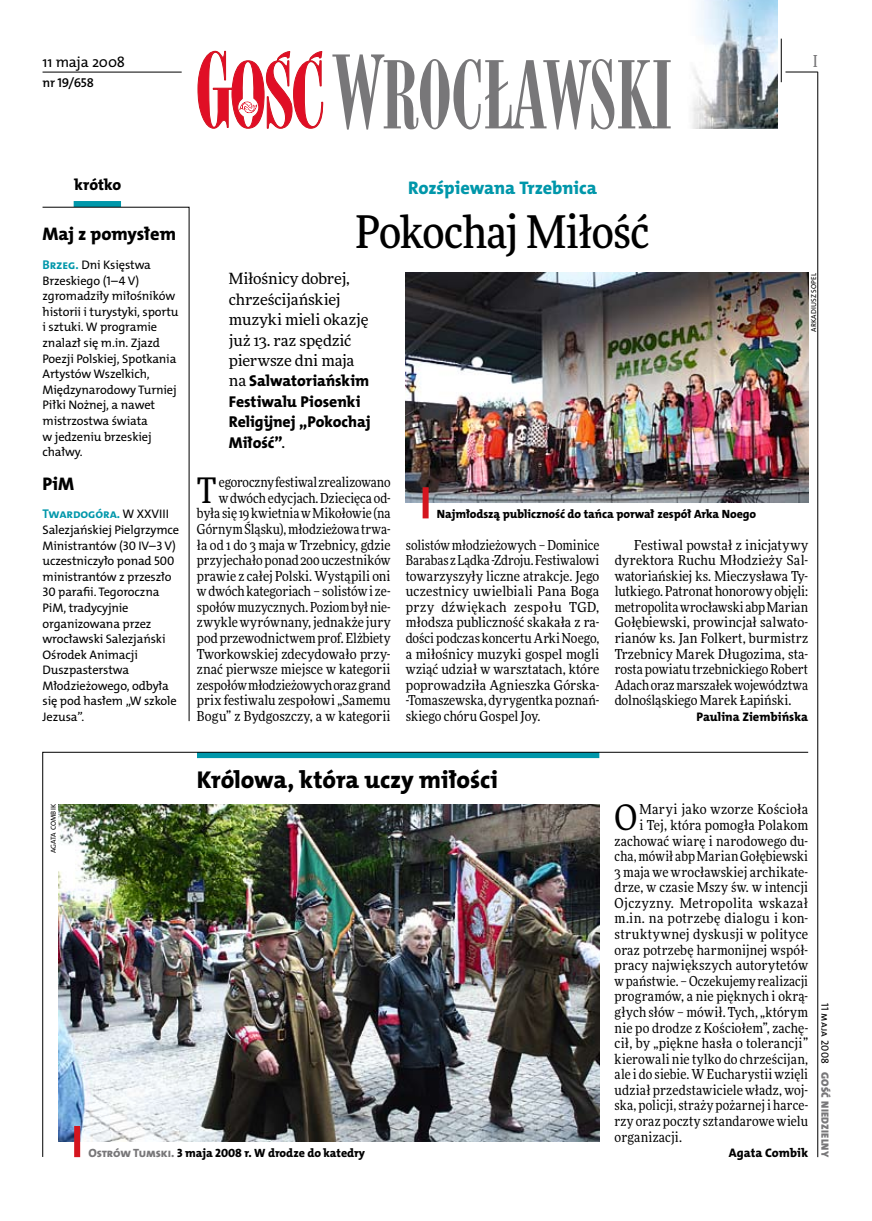
<style>
.page{position:relative;width:872px;height:1221px;background:#fff}
.page>*{position:absolute;margin:0;border:0;box-sizing:border-box;transform-origin:0 0}
.t1{font:500 45px "Freeday Narrow";letter-spacing:-.015em;color:#000}
.t2{font:35.25px "Freeday Narrow News";color:#000}
.t3{font:24.45px "The Mix HP8 Ex Bld";color:#000}
.t4{font:18.3px "The Mix HP8 Ex Bld";letter-spacing:-.005em;color:#0097aa}
.t5{font:18.3px "The Mix HP8 Ex Bld";letter-spacing:.01em;color:#000}
.t6{font:500 16.5px "Freeday Narrow";color:#787779;scale:.9 1}
.t7{font:15.75px/20.4px "The Mix HP8 Ex Bld";letter-spacing:-.005em;color:#000}
.t8{font:15.45px/20.4px "Freeday News";letter-spacing:-.005em;color:#000}
.t9{font:14.85px "The Mix HP5 Plain";color:#000}
.t10{font:13.8px/15.6px "Freeday Narrow News";letter-spacing:.005em;color:#000;text-align:justify}
.t11{font:13.8px "Freeday Narrow News";letter-spacing:.025em;color:#000}
.t12{font:13.8px "Freeday Narrow News";letter-spacing:.03em;color:#000}
.t13{font:12.9px "The Mix HP6 Se Bld";letter-spacing:-.015em;color:#000}
.t14{font:12.75px "The Mix HP7 Bld";letter-spacing:-.005em;color:#0097aa}
.t15{font:12.45px/15.6px "The Mix HP5 Plain";letter-spacing:-.01em;color:#000}
.t16{font:12.45px "The Mix HP8 Ex Bld";letter-spacing:.015em;color:#000}
.t17{font:12px "The Mix HP8 Ex Bld";letter-spacing:-.005em;color:#000}
.t18{font:10.5px "The Mix HP9 Blk";letter-spacing:.025em;color:#787779}
.t19{font:10.5px "The Mix HP5 Plain";letter-spacing:.015em;color:#000}
.t20{font:7.2px "The Mix HP5 Plain";letter-spacing:.015em;color:#000}
.s1{font-family:"The Mix HP7 Bld";font-size:12.75px;color:#0097aa}
.s2{font-family:"The Mix HP5 Plain";font-size:12.45px;color:#000}
.s3{font-family:"Freeday News";font-size:15.45px}
.s4{color:#787779}
</style>
<div class="page">
<hr style="left:817px;top:72px;width:1px;height:1084px;background:#000">
<hr style="left:781px;top:39px;width:1px;height:43px;background:#000">
<img style="left:692px;top:0;width:85px;height:128px">
<hr style="left:785px;top:72px;width:32px;height:1px;background:#000">
<svg style="left:197px;top:51px;width:126px;height:78px"></svg>
<svg style="left:332px;top:54px;width:338px;height:76px"></svg>
<hr style="left:43px;top:72px;width:139px;height:1px;background:#000">
<div style="left:74px;top:201px;width:47px;height:6px;background:#0097aa"></div>
<svg style="left:42px;top:207px;width:147px;height:514px"></svg>
<img style="left:406px;top:273px;width:402px;height:230px">
<div style="left:422px;top:487px;width:6px;height:31px;background:#d4151f"></div>
<svg style="left:42px;top:751px;width:766px;height:406px"></svg>
<img style="left:59px;top:804px;width:540px;height:337px">
<div style="left:74px;top:1125px;width:6px;height:31px;background:#d4151f"></div>
<p class="t9" style="left:43px;top:53px;width:84px">11 maja 2008</p>
<p class="t13" style="left:43px;top:75px;width:53px">nr 19/658</p>
<p class="t6" style="left:813px;top:50px;width:6px">I</p>
<p class="t7" style="left:74px;top:175px;width:48px">krótko</p>
<h3 class="t5" style="left:43px;top:222px;width:134px">Maj z pomysłem</h3>
<p class="t15" style="left:43px;top:257px;width:138px"><span class="s1">Brzeg.</span> Dni Księstwa<br>Brzeskiego (1–4 V) zgromadziły miłośników historii i turystyki, sportu i sztuki. W programie znalazł się m.in. Zjazd<br>Poezji Polskiej, Spotkania<br>Artystów Wszelkich,<br>Międzynarodowy Turniej<br>Piłki Nożnej, a nawet mistrzostwa świata<br>w jedzeniu brzeskiej chałwy.</p>
<h3 class="t5" style="left:43px;top:471px;width:33px">PiM</h3>
<p class="t14" style="left:43px;top:506px;width:128px">Twardogóra. <span class="s2">W XXVIII</span></p>
<p class="t15" style="left:43px;top:522px;width:138px">Salezjańskiej Pielgrzymce<br>Ministrantów (30 IV–3 V) uczestniczyło ponad 500 ministrantów z przeszło<br>30 parafii. Tegoroczna<br>PiM, tradycyjnie organizowana przez wrocławski Salezjański<br>Ośrodek Animacji<br>Duszpasterstwa<br>Młodzieżowego, odbyła się pod hasłem „W szkole<br>Jezusa”.</p>
<h3 class="t4" style="left:408px;top:175px;width:190px">Rozśpiewana Trzebnica</h3>
<h1 class="t1" style="left:355px;top:204px;width:295px">Pokochaj Miłość</h1>
<p class="t8" style="left:229px;top:268px;width:141px">Miłośnicy dobrej, chrześcijańskiej muzyki mieli okazję już 13. raz spędzić pierwsze dni maja</p>
<p class="t7" style="left:229px;top:371px;width:143px"><span class="s3">na</span> Salwatoriańskim<br>Festiwalu Piosenki<br>Religijnej „Pokochaj<br>Miłość”<span class="s3">.</span></p>
<p class="t20" style="left:809px;top:331px;width:60px;rotate:-90deg">Arkadi usz Sopel</p>
<p class="t10" style="left:197px;top:474px;width:195px;text-align:right">egoroczny festiwal zrealizowano wdwóch edycjach. Dziecięca od&shy;była się 19 kwietnia wMikołowie (na Górnym Śląsku), młodzieżowa trwa&shy;ła od 1 do 3 maja w Trzebnicy, gdzie przyjechało ponad 200 uczestników prawie z całej Polski. Wystąpili oni wdwóch kategoriach – solistów i ze&shy;społów muzycznych. Poziom był nie&shy;zwykle wyrównany, jednakże jury pod przewodnictwem prof. Elżbiety Tworkowskiej zdecydowało przy&shy;znać pierwsze miejsce w kategorii zespołów młodzieżowych oraz grand prix festiwalu zespołowi „Samemu Bogu” z Bydgoszczy, a w kategorii</p>
<h2 class="t2" style="left:197px;top:468px;width:21px">T</h2>
<p class="t17" style="left:437px;top:506px;width:321px">Najmłodszą publiczność do tańca porwał zespół Arka Noego</p>
<p class="t10" style="left:406px;top:536px;width:195px">solistów młodzieżowych – Dominice Barabas zLądka -Zdroju. Festiwalowi towarzyszyły liczne atrakcje. Jego uczestnicy uwielbiali Pana Boga przy dźwiękach zespołu TGD, młodsza publiczność skakała z ra&shy;dości podczas koncertu Arki Noego, a miłośnicy muzyki gospel mogli wziąć udział w warsztatach, które poprowadziła Agnieszka Górska--Tomaszewska, dyrygentka poznań&shy;skiego chóru Gospel Joy.</p>
<p class="t10" style="left:614px;top:536px;width:195px;text-indent:20px">Festiwal powstał z inicjatywy dyrektora Ruchu Młodzieży Sal&shy;watoriańskiej ks. Mieczysława Ty&shy;lutkiego. Patronat honorowy objęli: metropolita wrocławski abp Marian Gołębiewski, prowincjał salwato&shy;rianów ks. Jan Folkert, burmistrz Trzebnicy Marek Długozima, sta&shy;rosta powiatu trzebnickiego Robert Adach oraz marszałek województwa dolnośląskiego Marek Łapiński.</p>
<p class="t16" style="left:696px;top:708px;width:113px">Paulina Ziembińska</p>
<h3 class="t3" style="left:197px;top:764px;width:302px">Królowa, która uczy miłości</h3>
<p class="t20" style="left:49px;top:853px;width:50px;rotate:-90deg">agata combik</p>
<p class="t17" style="left:88px;top:1145px;width:278px"><span class="s4">Ostrów Tumski.</span> 3 maja 2008 r. W drodze do katedry</p>
<h2 class="t2" style="left:614px;top:795px;width:24px">O</h2>
<p class="t10" style="left:639px;top:801px;width:170px">Maryi jako wzorze Kościoła</p>
<p class="t10" style="left:639px;top:817px;width:170px">i Tej, która pomogła Polakom</p>
<p class="t10" style="left:614px;top:832px;width:195px">zachować wiarę i narodowego du-</p>
<p class="t10" style="left:614px;top:848px;width:195px">cha, mówił abp Marian Gołębiewski</p>
<p class="t10" style="left:614px;top:863px;width:195px">3 maja we wrocławskiej archikate-</p>
<p class="t10" style="left:614px;top:879px;width:195px">drze, w czasie Mszy św. w intencji</p>
<p class="t12" style="left:614px;top:894px;width:195px">Ojczyzny. Metropolita wskazał</p>
<p class="t10" style="left:614px;top:910px;width:195px">m.in. na potrzebę dialogu i kon-</p>
<p class="t11" style="left:614px;top:925px;width:195px">struktywnej dyskusji w polityce</p>
<p class="t10" style="left:614px;top:941px;width:195px">oraz potrzebę harmonijnej współ-</p>
<p class="t10" style="left:614px;top:957px;width:195px">pracy największych autorytetów</p>
<p class="t10" style="left:614px;top:972px;width:195px">wpaństwie. – Oczekujemy realizacji</p>
<p class="t10" style="left:614px;top:988px;width:195px">programów, a nie pięknych i okrą-</p>
<p class="t10" style="left:614px;top:1004px;width:195px">głych słów – mówił. Tych, „którym</p>
<p class="t10" style="left:614px;top:1019px;width:195px">nie po drodze z Kościołem”, zachę-</p>
<p class="t10" style="left:614px;top:1035px;width:195px">cił, by „piękne hasła o tolerancji”</p>
<p class="t10" style="left:614px;top:1050px;width:195px">kierowali nie tylko do chrześcijan,</p>
<p class="t10" style="left:614px;top:1066px;width:195px">ale i do siebie. WEucharystii wzięli</p>
<p class="t10" style="left:614px;top:1081px;width:195px">udział przedstawiciele władz, woj-</p>
<p class="t10" style="left:614px;top:1097px;width:195px">ska, policji, straży pożarnej i harce-</p>
<p class="t10" style="left:614px;top:1112px;width:195px">rzy oraz poczty sztandarowe wielu</p>
<p class="t10" style="left:614px;top:1128px;width:69px">organizacji.</p>
<p class="t16" style="left:729px;top:1144px;width:81px">Agata Combik</p>
<p class="t19" style="left:832px;top:1002px;width:62px;rotate:90deg">11 maja 2008</p>
<p class="t18" style="left:832px;top:1071px;width:87px;rotate:90deg">Gość Niedzielny</p>
</div>
